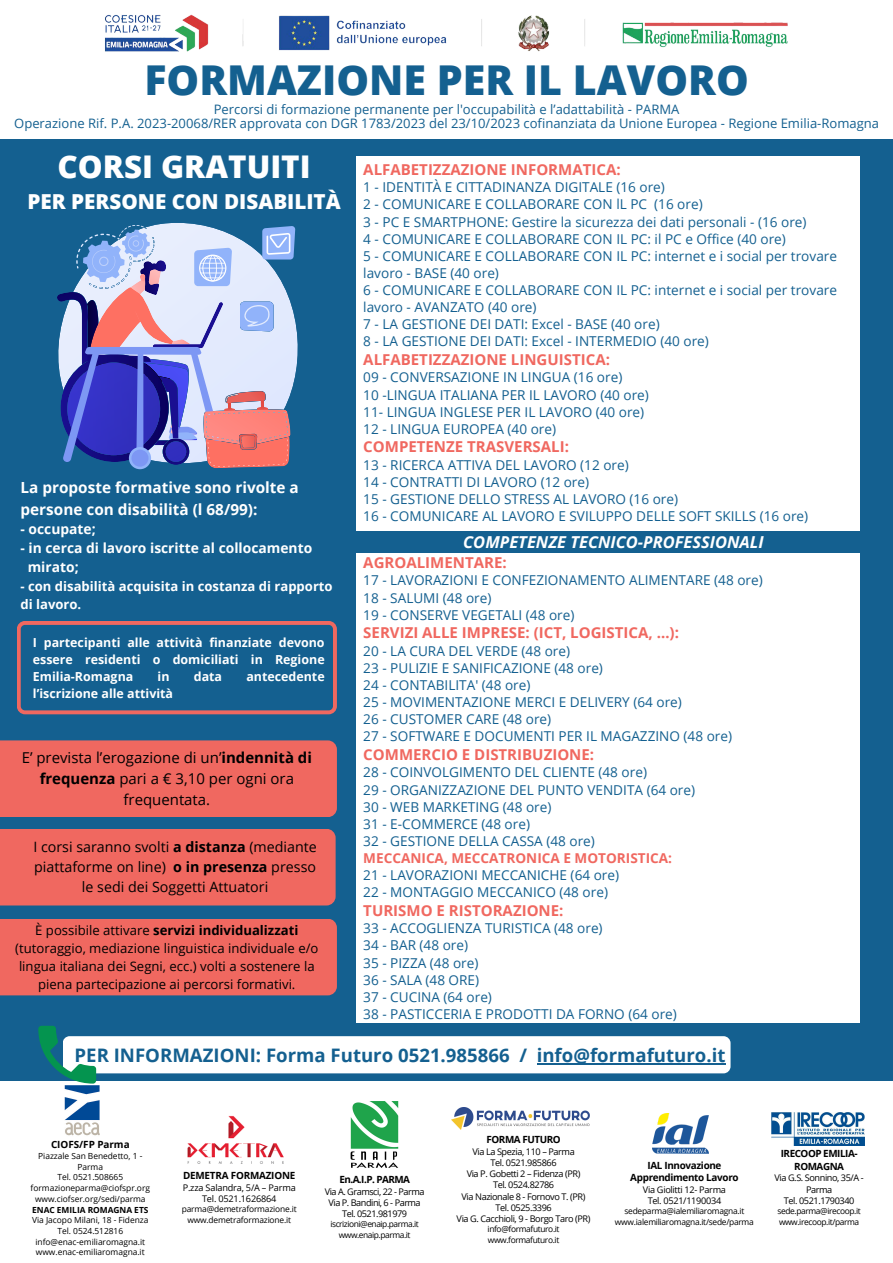
<style>
.page{position:relative;width:893px;height:1263px;background:#146090}
.page>*{position:absolute;margin:0;border:0;box-sizing:border-box;transform-origin:0 0}
.t1{font:800 41.17px "Open Sans";color:#146090}
.t2{font:800 31.28px "Open Sans";color:#fff}
.t3{font:800 20.62px "Open Sans";color:#fff}
.t4{font:700 18.6px "Open Sans";color:#146090}
.t5{font:italic 700 16.42px "Open Sans";color:#fff}
.t6{font:700 15.3px/21.4px "Open Sans";color:#fff}
.t7{font:700 15px "Open Sans";color:#f06860}
.t8{font:15px/20.9px "Open Sans";color:#000;text-align:center}
.t9{font:14.25px/19.6px "Open Sans";color:#000;text-align:center}
.t10{font:700 13.8px/19.1px "Open Sans";color:#fff}
.t11{font:13.58px/17.1px "Open Sans";color:#146090}
.t12{font:13.12px/18px "Open Sans";color:#000;text-align:center}
.t13{font:13.05px "Open Sans";color:#146090}
.t14{font:700 13.05px/18px "Open Sans";color:#fff}
.t15{font:700 12.45px/17px "Open Sans";color:#fff;text-align:justify}
.t16{font:700 9.9px/12.4px "Open Sans";letter-spacing:-.03em;color:#000;text-align:center}
.t17{font:700 9.9px "Open Sans";letter-spacing:-.005em;color:#000}
.t18{font:9.15px/11.2px "Open Sans";letter-spacing:-.045em;color:#000;text-align:center}
.t19{font:9.15px "Open Sans";letter-spacing:-.02em;color:#000}
.t20{font:8.4px/10.6px "Open Sans";letter-spacing:-.02em;color:#000;text-align:center}
.t21{font:8.4px "Open Sans";letter-spacing:-.045em;color:#000}
.t22{font:8.4px "Open Sans";letter-spacing:-.05em;color:#000}
.t23{font:700 8.4px "Open Sans";letter-spacing:-.005em;color:#000}
.s1{font-weight:700}
.s2{font-weight:700;color:#f06860}
</style>
<div class="page">
<div style="left:129px;top:447px;width:22px;height:22px;background:#91b3fa;border-radius:50%"></div>
<svg style="left:57px;top:225px;width:238px;height:243px;background:#9b9acb"></svg>
<img style="left:241px;top:436px;width:14px;height:12px">
<div style="left:0;top:0;width:893px;height:139px;background:#fff"></div>
<div style="left:0;top:1081px;width:893px;height:182px;background:#fff"></div>
<img style="left:652px;top:1114px;width:56px;height:39px">
<img style="left:187px;top:1115px;width:97px;height:49px">
<img style="left:451px;top:1107px;width:139px;height:22px">
<img style="left:350px;top:1101px;width:49px;height:67px">
<img style="left:64px;top:1083px;width:36px;height:53px">
<div style="left:356px;top:156px;width:503px;height:866px;background:#fff"></div>
<div style="left:324px;top:531px;width:558px;height:22px;background:#146090"></div>
<div style="left:0;top:740px;width:337px;height:77px;background:#f06860"></div>
<div style="left:0;top:829px;width:335px;height:76px;background:#f06860"></div>
<div style="left:0;top:919px;width:337px;height:76px;background:#f06860"></div>
<div style="left:63px;top:1036px;width:667px;height:37px;background:#fff;border-radius:7px"></div>
<svg style="left:38px;top:1026px;width:58px;height:57px"></svg>
<svg style="left:17px;top:621px;width:320px;height:93px"></svg>
<img style="left:105px;top:14px;width:683px;height:38px">
<hr style="left:537px;top:1063px;width:188px;height:1px;background:#146090">
<img style="left:772px;top:1112px;width:92px;height:33px">
<h6 class="t1" style="left:144px;top:51px;width:606px">FORMAZIONE PER IL LAVORO</h6>
<h2 class="t13" style="left:214px;top:100px;width:467px">Percorsi di formazione permanente per l'occupabilità e l’adattabilità - PARMA</h2>
<h4 class="t13" style="left:14px;top:114px;width:866px">Operazione Rif. P.A. 2023-20068/RER approvata con DGR 1783/2023 del 23/10/2023 cofinanziata da Unione Europea - Regione Emilia-Romagna</h4>
<p class="t2" style="left:58px;top:144px;width:255px">CORSI GRATUITI</p>
<p class="t3" style="left:28px;top:187px;width:315px">PER PERSONE CON DISABILITÀ</p>
<h4 class="t6" style="left:21px;top:477px;width:280px">La proposte formative sono rivolte a persone con disabilità (l 68/99):</h4>
<h4 class="t10" style="left:21px;top:519px;width:77px">- occupate;</h4>
<h4 class="t10" style="left:28px;top:538px;width:286px;text-indent:-7px">- in cerca di lavoro iscritte al collocamento mirato;</h4>
<h4 class="t14" style="left:21px;top:577px;width:314px">- con disabilità acquisita in costanza di rapporto di lavoro.</h4>
<p class="t15" style="left:33px;top:633px;width:293px">I partecipanti alle attività finanziate devono essere residenti o domiciliati in Regione Emilia-Romagna</p>
<p class="t15" style="left:158px;top:667px;width:13px">in</p>
<p class="t15" style="left:194px;top:667px;width:30px">data</p>
<p class="t15" style="left:246px;top:667px;width:80px">antecedente</p>
<p class="t15" style="left:33px;top:684px;width:142px">l’iscrizione alle attività</p>
<p class="t8" style="left:22px;top:747px;width:292px">E’ prevista l’erogazione di un’<span class="s1">indennità di frequenza</span> pari a € 3,10 per ogni ora frequentata.</p>
<p class="t9" style="left:33px;top:837px;width:285px">I corsi saranno svolti <span class="s1">a distanza</span> (mediante piattaforme on line) <span class="s1">o in presenza</span> presso le sedi dei Soggetti Attuatori</p>
<p class="t12" style="left:15px;top:921px;width:305px">È possibile attivare <span class="s1">servizi individualizzati </span>(tutoraggio, mediazione linguistica individuale e/o lingua italiana dei Segni, ecc.) volti a sostenere la piena partecipazione ai percorsi formativi.</p>
<p class="t7" style="left:363px;top:159px;width:259px">ALFABETIZZAZIONE INFORMATICA:</p>
<p class="t11" style="left:363px;top:179px;width:475px">1 - IDENTITÀ E CITTADINANZA DIGITALE (16 ore)<br>2 - COMUNICARE E COLLABORARE CON lL PC (16 ore)<br>3 - PC E SMARTPHONE: Gestire la sicurezza dei dati personali - (16 ore)<br>4 - COMUNICARE E COLLABORARE CON IL PC: il PC e Office (40 ore)<br>5 - COMUNICARE E COLLABORARE CON IL PC: internet e i social per trovare lavoro - BASE (40 ore)<br>6 - COMUNICARE E COLLABORARE CON IL PC: internet e i social per trovare lavoro - AVANZATO (40 ore)<br>7 - LA GESTIONE DEI DATI: Excel - BASE (40 ore)<br>8 - LA GESTIONE DEI DATI: Excel - INTERMEDIO (40 ore)</p>
<p class="t7" style="left:363px;top:349px;width:248px">ALFABETIZZAZIONE LINGUISTICA:</p>
<p class="t11" style="left:363px;top:369px;width:287px">09 - CONVERSAZIONE IN LINGUA (16 ore)<br>10 -LINGUA ITALIANA PER IL LAVORO (40 ore)<br>11- LINGUA INGLESE PER IL LAVORO (40 ore)<br>12 - LINGUA EUROPEA (40 ore)</p>
<p class="t7" style="left:363px;top:436px;width:207px">COMPETENZE TRASVERSALI:</p>
<p class="t11" style="left:363px;top:456px;width:446px">13 - RICERCA ATTIVA DEL LAVORO (12 ore)<br>14 - CONTRATTI DI LAVORO (12 ore)<br>15 - GESTIONE DELLO STRESS AL LAVORO (16 ore)<br>16 - COMUNICARE AL LAVORO E SVILUPPO DELLE SOFT SKILLS (16 ore)</p>
<p class="t5" style="left:463px;top:531px;width:302px">COMPETENZE TECNICO-PROFESSIONALI</p>
<p class="t7" style="left:363px;top:552px;width:145px">AGROALIMENTARE:</p>
<p class="t11" style="left:363px;top:571px;width:401px">17 - LAVORAZIONI E CONFEZIONAMENTO ALIMENTARE (48 ore)<br>18 - SALUMI (48 ore)<br>19 - CONSERVE VEGETALI (48 ore)</p>
<p class="t7" style="left:363px;top:622px;width:317px">SERVIZI ALLE IMPRESE: (ICT, LOGISTICA, …):</p>
<p class="t11" style="left:363px;top:642px;width:370px">20 - LA CURA DEL VERDE (48 ore)<br>23 - PULIZIE E SANIFICAZIONE (48 ore)<br>24 - CONTABILITA' (48 ore)<br>25 - MOVIMENTAZIONE MERCI E DELIVERY (64 ore)<br>26 - CUSTOMER CARE (48 ore)<br>27 - SOFTWARE E DOCUMENTI PER IL MAGAZZINO (48 ore)</p>
<p class="t7" style="left:363px;top:744px;width:232px">COMMERCIO E DISTRIBUZIONE:</p>
<p class="t11" style="left:363px;top:763px;width:333px">28 - COINVOLGIMENTO DEL CLIENTE (48 ore)<br>29 - ORGANIZZAZIONE DEL PUNTO VENDITA (64 ore)<br>30 - WEB MARKETING (48 ore)<br>31 - E-COMMERCE (48 ore)<br>32 - GESTIONE DELLA CASSA (48 ore)<br><span class="s2">MECCANICA, MECCATRONICA E MOTORISTICA:<br></span>21 - LAVORAZIONI MECCANICHE (64 ore)<br>22 - MONTAGGIO MECCANICO (48 ore)</p>
<p class="t7" style="left:363px;top:900px;width:202px">TURISMO E RISTORAZIONE:</p>
<p class="t11" style="left:363px;top:919px;width:315px">33 - ACCOGLIENZA TURISTICA (48 ore)<br>34 - BAR (48 ore)<br>35 - PIZZA (48 ore)<br>36 - SALA (48 ORE)<br>37 - CUCINA (64 ore)<br>38 - PASTICCERIA E PRODOTTI DA FORNO (64 ore)</p>
<p class="t4" style="left:75px;top:1042px;width:652px">PER INFORMAZIONI: Forma Futuro 0521.985866 / info@formafuturo.it</p>
<h5 class="t17" style="left:51px;top:1138px;width:80px">CIOFS/FP Parma</h5>
<h5 class="t20" style="left:38px;top:1150px;width:106px">Piazzale San Benedetto, 1 -<br>Parma</h5>
<h4 class="t20" style="left:57px;top:1172px;width:67px">Tel. 0521.508665</h4>
<h4 class="t20" style="left:31px;top:1182px;width:121px">formazioneparma@ciofspr.org</h4>
<h6 class="t20" style="left:35px;top:1193px;width:112px">www.ciofser.org/sedi/parma</h6>
<p class="t23" style="left:32px;top:1203px;width:118px">ENAC EMILIA ROMAGNA ETS</p>
<h3 class="t20" style="left:32px;top:1214px;width:118px">Via Jacopo Milani, 18 - Fidenza</h3>
<p class="t20" style="left:57px;top:1225px;width:67px">Tel. 0524.512816</p>
<p class="t20" style="left:36px;top:1236px;width:111px">info@enac-emiliaromagna.it</p>
<p class="t20" style="left:36px;top:1247px;width:110px">www.enac-emiliaromagna.it</p>
<p class="t16" style="left:183px;top:1169px;width:114px">DEMETRA FORMAZIONE</p>
<p class="t19" style="left:183px;top:1181px;width:115px">P.zza Salandra, 5/A – Parma</p>
<p class="t19" style="left:202px;top:1192px;width:76px">Tel. 0521.1626864</p>
<p class="t20" style="left:182px;top:1204px;width:116px">parma@demetraformazione.it</p>
<p class="t20" style="left:187px;top:1214px;width:105px">www.demetraformazione.it</p>
<p class="t16" style="left:339px;top:1173px;width:72px">En.A.I.P. PARMA</p>
<p class="t18" style="left:325px;top:1185px;width:101px">Via A. Gramsci, 22 - Parma</p>
<p class="t18" style="left:328px;top:1197px;width:94px">Via P. Bandini, 6 - Parma</p>
<p class="t18" style="left:342px;top:1208px;width:66px">Tel. 0521.981979</p>
<p class="t22" style="left:330px;top:1218px;width:90px">iscrizioni@enaip.parma.it</p>
<p class="t22" style="left:339px;top:1229px;width:73px">www.enaip.parma.it</p>
<p class="t16" style="left:486px;top:1133px;width:76px">FORMA FUTURO</p>
<p class="t18" style="left:472px;top:1145px;width:104px">Via La Spezia, 110 – Parma</p>
<p class="t18" style="left:490px;top:1156px;width:68px">Tel. 0521.985866</p>
<p class="t18" style="left:467px;top:1168px;width:115px">Via P. Gobetti 2 – Fidenza (PR)</p>
<p class="t18" style="left:493px;top:1179px;width:63px">Tel. 0524.82786</p>
<p class="t18" style="left:461px;top:1190px;width:125px">Via Nazionale 8 - Fornovo T. (PR)</p>
<p class="t18" style="left:495px;top:1201px;width:58px">Tel. 0525.3396</p>
<p class="t18" style="left:457px;top:1213px;width:135px">Via G. Cacchioli, 9 - Borgo Taro (PR)</p>
<p class="t21" style="left:487px;top:1223px;width:73px">info@formafuturo.it</p>
<p class="t21" style="left:488px;top:1234px;width:73px">www.formafuturo.it</p>
<p class="t16" style="left:630px;top:1158px;width:110px">IAL Innovazione<br>Apprendimento Lavoro</p>
<p class="t18" style="left:643px;top:1183px;width:85px">Via Giolitti 12- Parma</p>
<p class="t18" style="left:647px;top:1195px;width:75px">Tel. 0521/1190034</p>
<p class="t20" style="left:624px;top:1205px;width:121px">sedeparma@ialemiliaromagna.it</p>
<p class="t20" style="left:615px;top:1216px;width:140px">www.ialemiliaromagna.it/sede/parma</p>
<p class="t16" style="left:781px;top:1147px;width:78px">IRECOOP EMILIA-<br>ROMAGNA</p>
<p class="t18" style="left:774px;top:1172px;width:91px">Via G.S. Sonnino, 35/A -<br>Parma</p>
<p class="t18" style="left:784px;top:1195px;width:72px">Tel. 0521.1790340</p>
<p class="t21" style="left:777px;top:1205px;width:85px">sede.parma@irecoop.it</p>
<p class="t21" style="left:779px;top:1216px;width:82px">www.irecoop.it/parma</p>
</div>
